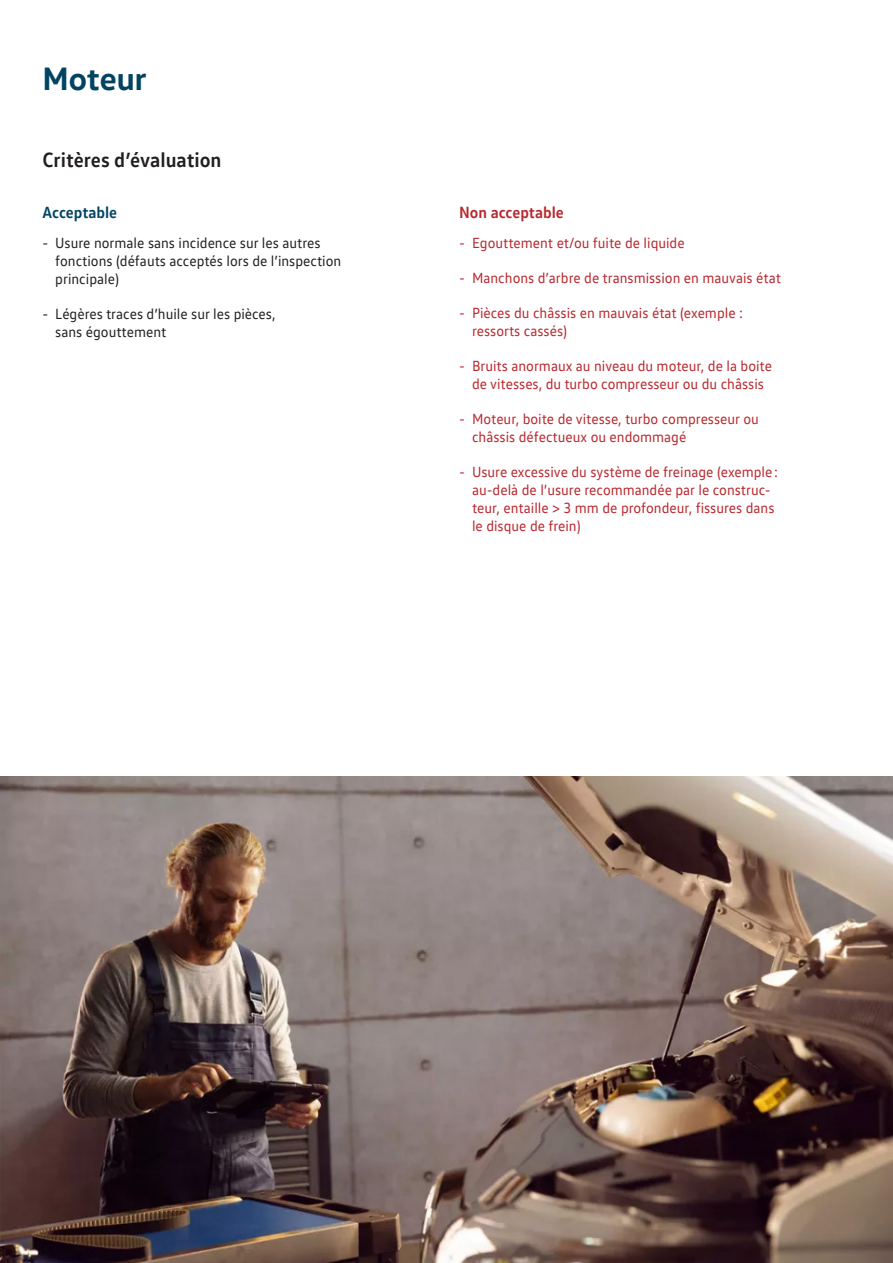
<style>
.page{position:relative;width:893px;height:1263px;background:#fff}
.page>*{position:absolute;margin:0;border:0;box-sizing:border-box;transform-origin:0 0}
.HEAD{font:700 33px "VW Head";color:#004462;scale:.95 1}
.Sous_titre{font:700 21px "VW Text";color:#231f20;scale:.95 1}
.Non-Acceptable{font:700 16.5px "VW Text";color:#b7282e;scale:.95 1}
.Acceptable{font:700 16.5px "VW Text";color:#004462;scale:.95 1}
.t1{font:15px/18px "VW Text";color:#b7282e;scale:.95 1}
.t2{font:15px/18px "VW Text";color:#231f20;scale:.95 1}
</style>
<div class="page">
<img style="left:0;top:776px;width:893px;height:487px">
<p class="HEAD" style="left:43px;top:57px;width:111px">Moteur</p>
<p class="Sous_titre" style="left:43px;top:146px;width:190px">Critères d’évaluation</p>
<p class="Acceptable" style="left:43px;top:201px;width:80px">Acceptable</p>
<p class="t2" style="left:55px;top:234px;width:303px;text-indent:-13px">- Usure normale sans incidence sur les autres fonctions (défauts acceptés lors de l’inspection principale)</p>
<p class="t2" style="left:55px;top:305px;width:233px;text-indent:-13px">- Légères traces d’huile sur les pièces, sans égouttement</p>
<p class="Non-Acceptable" style="left:459px;top:201px;width:112px">Non acceptable</p>
<p class="t1" style="left:459px;top:234px;width:239px">- Egouttement et/ou fuite de liquide</p>
<p class="t1" style="left:459px;top:269px;width:340px">- Manchons d’arbre de transmission en mauvais état</p>
<p class="t1" style="left:472px;top:304px;width:287px;text-indent:-13px">- Pièces du châssis en mauvais état (exemple : ressorts cassés)</p>
<p class="t1" style="left:459px;top:357px;width:331px;text-align:center">- Bruits anormaux au niveau du moteur, de la boite de vitesses, du turbo compresseur ou du châssis</p>
<p class="t1" style="left:472px;top:410px;width:303px;text-indent:-13px">- Moteur, boite de vitesse, turbo compresseur ou châssis défectueux ou endommagé</p>
<p class="t1" style="left:472px;top:463px;width:324px;text-indent:-13px">- Usure excessive du système de freinage (exemple: au-delà de l’usure recommandée par le construc&shy;teur, entaille &gt; 3 mm de profondeur, fissures dans le disque de frein)</p>
</div>
